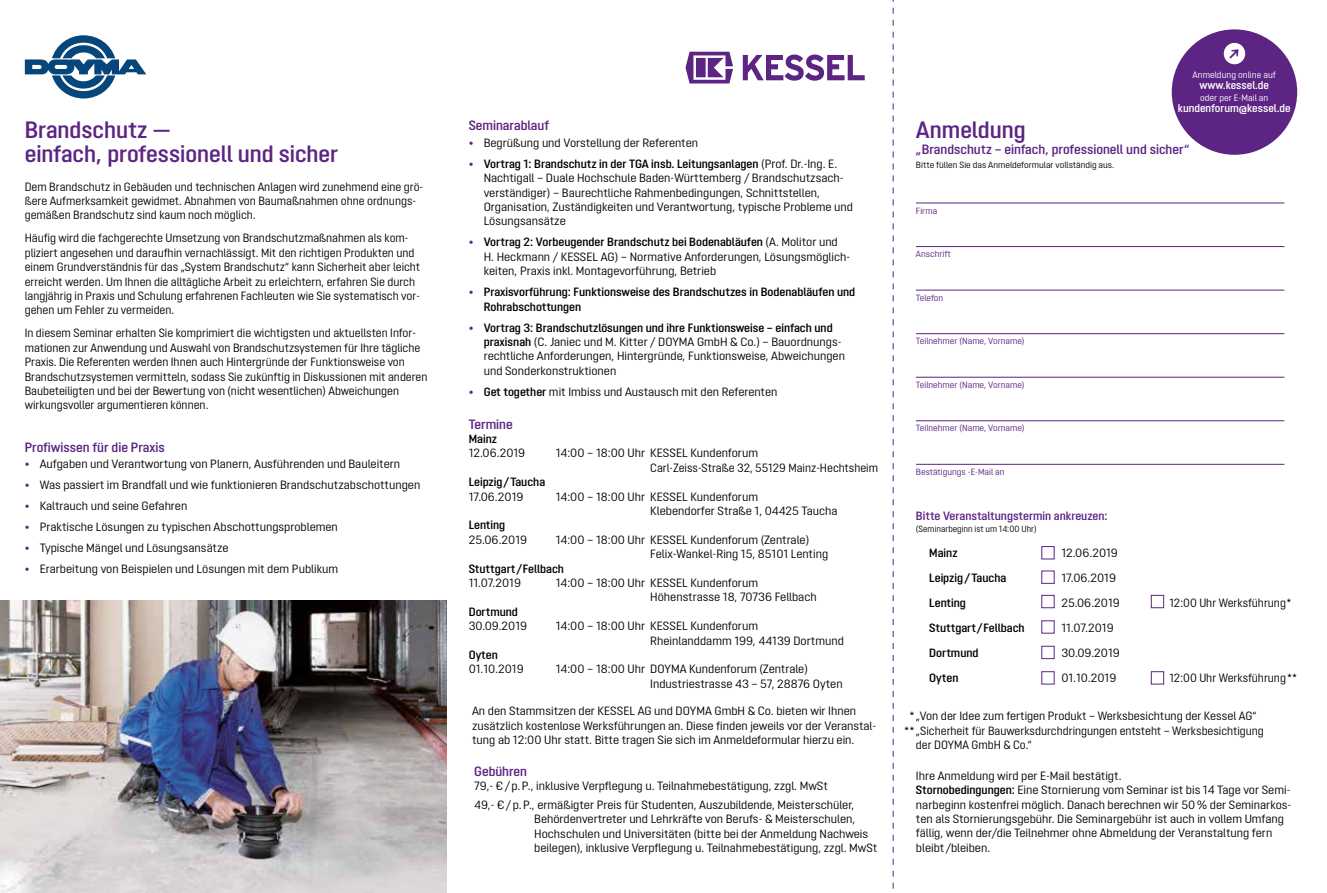
<style>
.page{position:relative;width:1327px;height:893px;background:#fff}
.page>*{position:absolute;margin:0;border:0;box-sizing:border-box;transform-origin:0 0}
.t1{font:600 23.7px/24px "Opinion Pro";color:#5c2483}
.t2{font:600 13.5px "Opinion Pro";color:#5c2483}
.t3{font:12px/14.4px "Opinion Pro";color:#000}
.t4{font:12px/14.4px "Opinion Pro";color:#000;scale:.96 1}
.t5{font:600 12px/14.4px "Opinion Pro";color:#000}
.t6{font:600 12px "Opinion Pro";color:#5c2483}
.t7{font:600 11.25px "Opinion Pro";color:#fff}
.t8{font:9.15px "Opinion Pro";color:#fff}
.t9{font:9px "Opinion Pro";color:#5c2483}
.t10{font:9px "Opinion Pro";color:#000}
.t11{font:9px "Opinion Pro";color:#000;scale:.96 1}
.s1{color:#5c2483}
.s2{font-weight:600}
.s3{font-weight:400;color:#5c2483}
</style>
<div class="page">
<img style="left:0;top:600px;width:446px;height:293px">
<svg style="left:25px;top:35px;width:121px;height:63px"></svg>
<svg style="left:743px;top:55px;width:121px;height:26px"></svg>
<svg style="left:685px;top:52px;width:48px;height:32px"></svg>
<div style="left:1041px;top:546px;width:13px;height:13px;border:1px solid #5c2483"></div>
<div style="left:1041px;top:646px;width:13px;height:13px;border:1px solid #5c2483"></div>
<div style="left:1041px;top:595px;width:13px;height:13px;border:1px solid #5c2483"></div>
<div style="left:1151px;top:595px;width:13px;height:13px;border:1px solid #5c2483"></div>
<div style="left:1151px;top:671px;width:13px;height:13px;border:1px solid #5c2483"></div>
<svg style="left:893px;top:0;width:1px;height:889px"></svg>
<div style="left:1171px;top:29px;width:126px;height:126px;background:#5c2483;border-radius:50%"></div>
<svg style="left:1223px;top:42px;width:23px;height:23px"></svg>
<hr style="left:916px;top:203px;width:368px;height:1px;background:#5c2483">
<hr style="left:916px;top:246px;width:368px;height:1px;background:#5c2483">
<hr style="left:916px;top:290px;width:368px;height:1px;background:#5c2483">
<hr style="left:916px;top:333px;width:368px;height:1px;background:#5c2483">
<hr style="left:916px;top:377px;width:368px;height:1px;background:#5c2483">
<hr style="left:916px;top:420px;width:368px;height:1px;background:#5c2483">
<hr style="left:916px;top:464px;width:368px;height:1px;background:#5c2483">
<h1 class="t1" style="left:25px;top:117px;width:315px">Brandschutz —<br>einfach, professionell und sicher</h1>
<p class="t2" style="left:469px;top:117px;width:82px">Seminarablauf</p>
<p class="t3" style="left:469px;top:135px;width:231px"><span class="s1">•</span> Begrüßung und Vorstellung der Referenten</p>
<p class="t3" style="left:484px;top:156px;width:371px;text-indent:-15px"><span class="s1">•</span> <span class="s2">Vortrag 1: Brandschutz in der TGA insb. Leitungsanlagen</span> (Prof. Dr.-Ing. E.<br>Nachtigall – Duale Hochschule Baden-Württemberg / Brandschutzsach&shy;verständiger) – Baurechtliche Rahmenbedingungen, Schnittstellen, Organisation, Zuständigkeiten und Verantwortung, typische Probleme und Lösungsansätze</p>
<p class="t3" style="left:484px;top:235px;width:368px;text-indent:-15px"><span class="s1">•</span> <span class="s2">Vortrag 2: Vorbeugender Brandschutz bei Bodenabläufen</span> (A. Molitor und<br>H. Heckmann / KESSEL AG) – Normative Anforderungen, Lösungsmöglich&shy;keiten, Praxis inkl. Montagevorführung, Betrieb</p>
<p class="t5" style="left:484px;top:285px;width:373px;text-indent:-15px"><span class="s3">•</span> Praxisvorführung: Funktionsweise des Brandschutzes in Bodenabläufen und<br>Rohrabschottungen</p>
<p class="t3" style="left:484px;top:320px;width:363px;text-indent:-15px"><span class="s1">•</span> <span class="s2">Vortrag 3: Brandschutzlösungen und ihre Funktionsweise – einfach und praxisnah</span> (C. Janiec und M. Kitter / DOYMA GmbH &amp; Co.) – Bauordnungs&shy;rechtliche Anforderungen, Hintergründe, Funktionsweise, Abweichungen und Sonderkonstruktionen</p>
<p class="t3" style="left:469px;top:384px;width:310px"><span class="s1">•</span> <span class="s2">Get together</span> mit Imbiss und Austausch mit den Referenten</p>
<p class="t4" style="left:25px;top:179px;width:416px">Dem Brandschutz in Gebäuden und technischen Anlagen wird zunehmend eine grö&shy;ßere Aufmerksamkeit gewidmet. Abnahmen von Baumaßnahmen ohne ordnungs&shy;gemäßen Brandschutz sind kaum noch möglich.</p>
<p class="t4" style="left:25px;top:231px;width:413px">Häufig wird die fachgerechte Umsetzung von Brandschutzmaßnahmen als kom&shy;pliziert angesehen und daraufhin vernachlässigt. Mit den richtigen Produkten und einem Grundverständnis für das „System Brandschutz“ kann Sicherheit aber leicht erreicht werden. Um Ihnen die alltägliche Arbeit zu erleichtern, erfahren Sie durch langjährig in Praxis und Schulung erfahrenen Fachleuten wie Sie systematisch vor&shy;gehen um Fehler zu vermeiden.</p>
<p class="t4" style="left:25px;top:326px;width:421px">In diesem Seminar erhalten Sie komprimiert die wichtigsten und aktuellsten Infor&shy;mationen zur Anwendung und Auswahl von Brandschutzsystemen für Ihre tägliche Praxis. Die Referenten werden Ihnen auch Hintergründe der Funktionsweise von Brandschutzsystemen vermitteln, sodass Sie zukünftig in Diskussionen mit anderen Baubeteiligten und bei der Bewertung von (nicht wesentlichen) Abweichungen wirkungsvoller argumentieren können.</p>
<p class="t2" style="left:25px;top:439px;width:142px">Profiwissen für die Praxis</p>
<p class="t3" style="left:25px;top:457px;width:377px"><span class="s1">•</span> Aufgaben und Verantwortung von Planern, Ausführenden und Bauleitern</p>
<p class="t3" style="left:25px;top:478px;width:397px"><span class="s1">•</span> Was passiert im Brandfall und wie funktionieren Brandschutzabschottungen</p>
<p class="t3" style="left:25px;top:499px;width:164px"><span class="s1">•</span> Kaltrauch und seine Gefahren</p>
<p class="t3" style="left:25px;top:520px;width:315px"><span class="s1">•</span> Praktische Lösungen zu typischen Abschottungsproblemen</p>
<p class="t3" style="left:25px;top:541px;width:205px"><span class="s1">•</span> Typische Mängel und Lösungsansätze</p>
<p class="t3" style="left:25px;top:562px;width:315px"><span class="s1">•</span> Erarbeitung von Beispielen und Lösungen mit dem Publikum</p>
<p class="t2" style="left:469px;top:416px;width:46px">Termine</p>
<p class="t5" style="left:469px;top:431px;width:30px">Mainz</p>
<p class="t3" style="left:469px;top:446px;width:58px">12.06.2019</p>
<p class="t3" style="left:650px;top:446px;width:229px;text-indent:-94px">14:00 – 18:00 Uhr KESSEL Kundenforum<br>Carl-Zeiss-Straße 32, 55129 Mainz-Hechtsheim</p>
<p class="t5" style="left:469px;top:475px;width:78px">Leipzig/Taucha</p>
<p class="t3" style="left:469px;top:489px;width:56px">17.06.2019</p>
<p class="t3" style="left:650px;top:489px;width:189px;text-indent:-94px">14:00 – 18:00 Uhr KESSEL Kundenforum<br>Klebendorfer Straße 1, 04425 Taucha</p>
<p class="t5" style="left:469px;top:518px;width:38px">Lenting</p>
<p class="t3" style="left:469px;top:532px;width:60px">25.06.2019</p>
<p class="t3" style="left:650px;top:532px;width:179px;text-indent:-94px">14:00 – 18:00 Uhr KESSEL Kundenforum (Zentrale)<br>Felix-Wankel-Ring 15, 85101 Lenting</p>
<p class="t5" style="left:469px;top:561px;width:97px">Stuttgart/Fellbach</p>
<p class="t3" style="left:469px;top:575px;width:54px">11.07.2019</p>
<p class="t3" style="left:650px;top:575px;width:168px;text-indent:-94px">14:00 – 18:00 Uhr KESSEL Kundenforum<br>Höhenstrasse 18, 70736 Fellbach</p>
<p class="t5" style="left:469px;top:604px;width:51px">Dortmund</p>
<p class="t3" style="left:469px;top:619px;width:60px">30.09.2019</p>
<p class="t3" style="left:650px;top:619px;width:195px;text-indent:-94px">14:00 – 18:00 Uhr KESSEL Kundenforum<br>Rheinlanddamm 199, 44139 Dortmund</p>
<p class="t5" style="left:469px;top:647px;width:31px">Oyten</p>
<p class="t3" style="left:469px;top:662px;width:56px">01.10.2019</p>
<p class="t3" style="left:650px;top:662px;width:194px;text-indent:-94px">14:00 – 18:00 Uhr DOYMA Kundenforum (Zentrale)<br>Industriestrasse 43 – 57, 28876 Oyten</p>
<p class="t3" style="left:472px;top:704px;width:406px">An den Stammsitzen der KESSEL AG und DOYMA GmbH &amp; Co. bieten wir Ihnen zusätzlich kostenlose Werksführungen an. Diese finden jeweils vor der Veranstal&shy;tung ab 12:00 Uhr statt. Bitte tragen Sie sich im Anmeldeformular hierzu ein.</p>
<p class="t2" style="left:474px;top:763px;width:54px">Gebühren</p>
<p class="t3" style="left:474px;top:777px;width:382px;line-height:18.6px">79,- €/p.P., inklusive Verpflegung u. Teilnahmebestätigung, zzgl. MwSt<br>49,- €/p.P., ermäßigter Preis für Studenten, Auszubildende, Meisterschüler,</p>
<p class="t3" style="left:534px;top:812px;width:345px">Behördenvertreter und Lehrkräfte von Berufs- &amp; Meisterschulen,<br>Hochschulen und Universitäten (bitte bei der Anmeldung Nachweis beilegen), inklusive Verpflegung u. Teilnahmebestätigung, zzgl. MwSt</p>
<p class="t8" style="left:1192px;top:70px;width:85px">Anmeldung online auf</p>
<p class="t7" style="left:1199px;top:79px;width:71px">www.kessel.de</p>
<p class="t8" style="left:1200px;top:92px;width:70px">oder per E-Mail an</p>
<p class="t7" style="left:1178px;top:101px;width:114px">kundenforum@kessel.de</p>
<h1 class="t1" style="left:916px;top:117px;width:111px">Anmeldung</h1>
<p class="t2" style="left:916px;top:141px;width:275px">„Brandschutz – einfach, professionell und sicher“</p>
<p class="t10" style="left:916px;top:160px;width:200px">Bitte füllen Sie das Anmeldeformular vollständig aus.</p>
<p class="t9" style="left:916px;top:205px;width:23px">Firma</p>
<p class="t9" style="left:916px;top:249px;width:36px">Anschrift</p>
<p class="t9" style="left:916px;top:292px;width:29px">Telefon</p>
<p class="t9" style="left:916px;top:336px;width:110px">Teilnehmer (Name, Vorname)</p>
<p class="t9" style="left:916px;top:379px;width:110px">Teilnehmer (Name, Vorname)</p>
<p class="t9" style="left:916px;top:423px;width:110px">Teilnehmer (Name, Vorname)</p>
<p class="t9" style="left:916px;top:467px;width:90px">Bestätigungs -E-Mail an</p>
<p class="t6" style="left:916px;top:509px;width:193px">Bitte Veranstaltungstermin ankreuzen:</p>
<p class="t11" style="left:916px;top:524px;width:127px">(Seminarbeginn ist um 14:00 Uhr)</p>
<p class="t5" style="left:929px;top:546px;width:30px">Mainz</p>
<p class="t3" style="left:1061px;top:546px;width:58px">12.06.2019</p>
<p class="t5" style="left:929px;top:571px;width:79px">Leipzig/Taucha</p>
<p class="t3" style="left:1061px;top:571px;width:56px">17.06.2019</p>
<p class="t5" style="left:929px;top:596px;width:38px">Lenting</p>
<p class="t3" style="left:1061px;top:596px;width:60px">25.06.2019</p>
<p class="t4" style="left:1169px;top:596px;width:129px">12:00 Uhr Werksführung *</p>
<p class="t5" style="left:929px;top:621px;width:97px">Stuttgart/Fellbach</p>
<p class="t3" style="left:1061px;top:621px;width:54px">11.07.2019</p>
<p class="t5" style="left:929px;top:646px;width:51px">Dortmund</p>
<p class="t3" style="left:1061px;top:646px;width:60px">30.09.2019</p>
<p class="t5" style="left:929px;top:671px;width:31px">Oyten</p>
<p class="t3" style="left:1061px;top:671px;width:56px">01.10.2019</p>
<p class="t4" style="left:1169px;top:671px;width:134px">12:00 Uhr Werksführung **</p>
<p class="t3" style="left:909px;top:709px;width:349px">*„Von der Idee zum fertigen Produkt – Werksbesichtung der Kessel AG“</p>
<p class="t3" style="left:904px;top:723px;width:361px">**„Sicherheit für Bauwerksdurchdringungen entsteht – Werksbesichtigung</p>
<p class="t4" style="left:916px;top:737px;width:122px">der DOYMA GmbH &amp; Co.“</p>
<p class="t3" style="left:916px;top:768px;width:377px">Ihre Anmeldung wird per E-Mail bestätigt.<br><span class="s2">Stornobedingungen:</span> Eine Stornierung vom Seminar ist bis 14 Tage vor Semi&shy;narbeginn kostenfrei möglich. Danach berechnen wir 50% der Seminarkos&shy;ten als Stornierungsgebühr. Die Seminargebühr ist auch in vollem Umfang fällig, wenn der/die Teilnehmer ohne Abmeldung der Veranstaltung fern bleibt /bleiben.</p>
</div>
